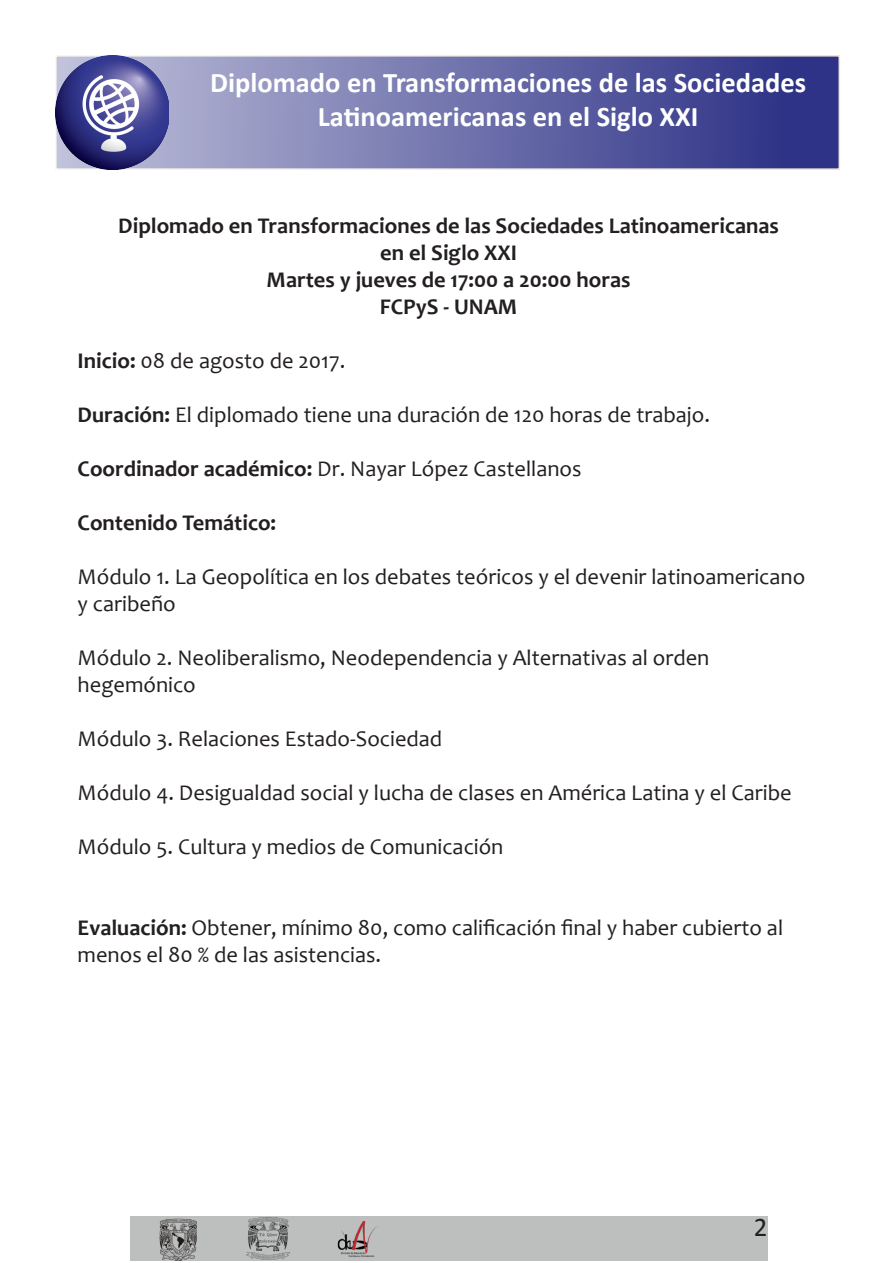
<style>
.page{position:relative;width:893px;height:1263px;background:#fff}
.page>*{position:absolute;margin:0;border:0;box-sizing:border-box;transform-origin:0 0}
.t1{font:700 28.5px/34.2px "Calibri";color:#fff;text-align:center}
.t2{font:27px "Calibri";color:#231f20}
.t3{font:22.5px/27px "Candara";color:#231f20}
.t4{font:700 22.5px "Candara";color:#231f20}
.s1{font-weight:700}
</style>
<div class="page">
<svg style="left:169px;top:55px;width:671px;height:115px;background:#6c6fa9"></svg>
<div style="left:130px;top:1216px;width:637px;height:45px;background:#bdbfbf"></div>
<img style="left:337px;top:1221px;width:40px;height:37px">
<img style="left:159px;top:1218px;width:38px;height:43px">
<img style="left:247px;top:1217px;width:42px;height:43px">
<img style="left:55px;top:55px;width:114px;height:115px">
<p class="t1" style="left:210px;top:65px;width:598px">Diplomado en Transformaciones de las Sociedades<br>Latinoamericanas en el Siglo XXI</p>
<p class="t4" style="left:118px;top:212px;width:662px">Diplomado en Transformaciones de las Sociedades Latinoamericanas</p>
<p class="t4" style="left:380px;top:239px;width:138px">en el Siglo XXI</p>
<p class="t4" style="left:267px;top:266px;width:365px">Martes y jueves de 17:00 a 20:00 horas</p>
<p class="t4" style="left:380px;top:293px;width:139px">FCPyS - UNAM</p>
<p class="t3" style="left:78px;top:347px;width:269px"><span class="s1">Inicio:</span> 08 de agosto de 2017.</p>
<p class="t3" style="left:78px;top:401px;width:634px"><span class="s1">Duración:</span> El diplomado tiene una duración de 120 horas de trabajo.</p>
<p class="t3" style="left:78px;top:455px;width:505px"><span class="s1">Coordinador académico:</span> Dr. Nayar López Castellanos</p>
<p class="t4" style="left:78px;top:509px;width:200px">Contenido Temático:</p>
<p class="t3" style="left:78px;top:563px;width:729px">Módulo 1. La Geopolítica en los debates teóricos y el devenir latinoamericano y caribeño</p>
<p class="t3" style="left:78px;top:644px;width:633px">Módulo 2. Neoliberalismo, Neodependencia y Alternativas al orden hegemónico</p>
<p class="t3" style="left:78px;top:725px;width:366px">Módulo 3. Relaciones Estado-Sociedad</p>
<p class="t3" style="left:78px;top:779px;width:716px">Módulo 4. Desigualdad social y lucha de clases en América Latina y el Caribe</p>
<p class="t3" style="left:78px;top:833px;width:427px">Módulo 5. Cultura y medios de Comunicación</p>
<p class="t3" style="left:78px;top:914px;width:707px"><span class="s1">Evaluación:</span> Obtener, mínimo 80, como calificación final y haber cubierto al menos el 80 % de las asistencias.</p>
<p class="t2" style="left:754px;top:1210px;width:15px">2</p>
</div>
